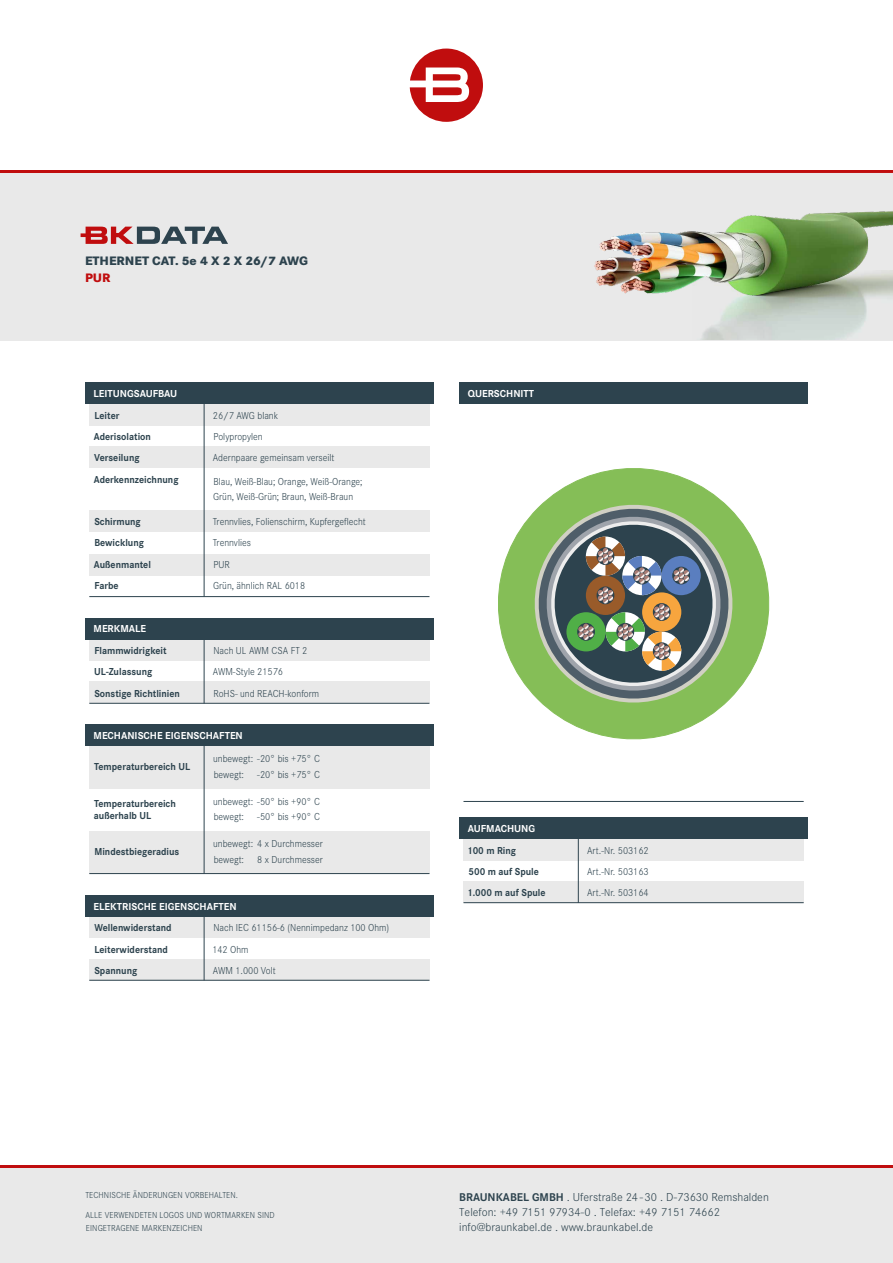
<style>
.page{position:relative;width:893px;height:1263px;background:#fff}
.page>*{position:absolute;margin:0;border:0;box-sizing:border-box;transform-origin:0 0}
.t1{font:800 12.75px "Corporate S";color:#2d434e}
.t2{font:800 12.75px "Corporate S";color:#c00d0e}
.t3{font:300 12px/15px "Corporate S";color:#2d434e}
.t4{font:300 10.5px/21.3px "Corporate S";color:#2d434e;scale:.94 1}
.t5{font:700 10.5px/21.3px "Corporate S";color:#2d434e;scale:.94 1}
.t6{font:700 10.5px "Corporate S";color:#fff}
.t7{font:300 9px/13.5px "Corporate S";letter-spacing:.01em;color:#2d434e;scale:.94 1}
.s1{font-weight:700;font-size:11.7px}
</style>
<div class="page">
<div style="left:89px;top:831px;width:340px;height:42px;background:#e9e9e9"></div>
<div style="left:0;top:170px;width:893px;height:170px;background:#e9e9e9"></div>
<hr style="left:0;top:170px;width:893px;height:2px;background:#c00d0e">
<img style="left:531px;top:172px;width:362px;height:168px">
<div style="left:0;top:1165px;width:893px;height:98px;background:#e9e9e9"></div>
<hr style="left:0;top:1165px;width:893px;height:2px;background:#c00d0e">
<div style="left:89px;top:446px;width:340px;height:22px;background:#e9e9e9"></div>
<div style="left:89px;top:510px;width:340px;height:21px;background:#e9e9e9"></div>
<div style="left:89px;top:554px;width:340px;height:21px;background:#e9e9e9"></div>
<div style="left:89px;top:404px;width:340px;height:21px;background:#e9e9e9"></div>
<hr style="left:204px;top:402px;width:1px;height:195px;background:#2d434e">
<hr style="left:89px;top:596px;width:340px;height:1px;background:#2d434e">
<div style="left:85px;top:383px;width:349px;height:21px;background:#2d434e"></div>
<hr style="left:463px;top:801px;width:341px;height:1px;background:#2d434e">
<div style="left:459px;top:383px;width:349px;height:21px;background:#2d434e"></div>
<div style="left:89px;top:682px;width:340px;height:21px;background:#e9e9e9"></div>
<div style="left:89px;top:639px;width:340px;height:21px;background:#e9e9e9"></div>
<hr style="left:204px;top:618px;width:1px;height:85px;background:#2d434e">
<hr style="left:89px;top:703px;width:340px;height:1px;background:#2d434e">
<div style="left:85px;top:618px;width:349px;height:21px;background:#2d434e"></div>
<div style="left:89px;top:746px;width:340px;height:42px;background:#e9e9e9"></div>
<hr style="left:204px;top:725px;width:1px;height:149px;background:#2d434e">
<hr style="left:89px;top:873px;width:340px;height:1px;background:#2d434e">
<div style="left:85px;top:725px;width:349px;height:21px;background:#2d434e"></div>
<div style="left:89px;top:959px;width:340px;height:21px;background:#e9e9e9"></div>
<div style="left:89px;top:917px;width:340px;height:21px;background:#e9e9e9"></div>
<hr style="left:204px;top:895px;width:1px;height:85px;background:#2d434e">
<hr style="left:89px;top:980px;width:340px;height:1px;background:#2d434e">
<div style="left:85px;top:895px;width:349px;height:22px;background:#2d434e"></div>
<svg style="left:81px;top:227px;width:147px;height:17px"></svg>
<svg style="left:410px;top:49px;width:73px;height:73px"></svg>
<div style="left:463px;top:882px;width:341px;height:21px;background:#e9e9e9"></div>
<div style="left:463px;top:839px;width:341px;height:21px;background:#e9e9e9"></div>
<hr style="left:578px;top:818px;width:1px;height:85px;background:#2d434e">
<hr style="left:463px;top:902px;width:341px;height:1px;background:#2d434e">
<div style="left:459px;top:818px;width:349px;height:21px;background:#2d434e"></div>
<svg style="left:498px;top:468px;width:271px;height:271px"></svg>
<svg style="left:525px;top:495px;width:217px;height:217px;fill:#85be57"></svg>
<svg style="left:529px;top:499px;width:209px;height:209px;background:#7c9373"></svg>
<p class="t1" style="left:85px;top:252px;width:225px">ETHERNET CAT. 5e 4 X 2 X 26/7 AWG</p>
<p class="t2" style="left:85px;top:269px;width:27px">PUR</p>
<p class="t6" style="left:94px;top:386px;width:85px">LEITUNGSAUFBAU</p>
<p class="t5" style="left:94px;top:404px;width:92px">Leiter<br>Aderisolation<br>Verseilung<br>Aderkennzeichnung</p>
<p class="t5" style="left:94px;top:511px;width:62px">Schirmung<br>Bewicklung<br>Außenmantel<br>Farbe</p>
<p class="t6" style="left:94px;top:621px;width:54px">MERKMALE</p>
<p class="t4" style="left:213px;top:404px;width:131px">26/7 AWG blank<br>Polypropylen<br>Adernpaare gemeinsam verseilt</p>
<p class="t4" style="left:213px;top:474px;width:160px;line-height:15.3px">Blau, Weiß-Blau; Orange, Weiß-Orange;<br>Grün, Weiß-Grün; Braun, Weiß-Braun</p>
<p class="t4" style="left:213px;top:511px;width:164px">Trennvlies, Folienschirm, Kupfergeflecht<br>Trennvlies<br>PUR<br>Grün, ähnlich RAL 6018</p>
<p class="t5" style="left:94px;top:640px;width:93px">Flammwidrigkeit<br>UL-Zulassung<br>Sonstige Richtlinien</p>
<p class="t4" style="left:213px;top:640px;width:115px">Nach UL AWM CSA FT 2<br>AWM-Style 21576<br>RoHS- und REACH-konform</p>
<p class="t6" style="left:94px;top:728px;width:151px">MECHANISCHE EIGENSCHAFTEN</p>
<p class="t5" style="left:94px;top:755px;width:104px">Temperaturbereich UL</p>
<p class="t5" style="left:94px;top:797px;width:89px;line-height:12px">Temperaturbereich außerhalb UL</p>
<p class="t4" style="left:213px;top:751px;width:115px;line-height:15.3px">unbewegt: -20° bis +75° C bewegt: -20° bis +75° C</p>
<p class="t4" style="left:213px;top:793px;width:115px;line-height:15.3px">unbewegt: -50° bis +90° C bewegt: -50° bis +90° C</p>
<p class="t5" style="left:94px;top:840px;width:92px">Mindestbiegeradius</p>
<p class="t4" style="left:213px;top:836px;width:118px;line-height:15.3px">unbewegt: 4 x Durchmesser bewegt: 8 x Durchmesser</p>
<p class="t6" style="left:94px;top:899px;width:145px">ELEKTRISCHE EIGENSCHAFTEN</p>
<p class="t5" style="left:94px;top:917px;width:84px">Wellenwiderstand<br>Leiterwiderstand<br>Spannung</p>
<p class="t4" style="left:212px;top:917px;width:190px">Nach IEC 61156-6 (Nennimpedanz 100 Ohm)<br>142 Ohm<br>AWM 1.000 Volt</p>
<p class="t6" style="left:468px;top:386px;width:68px">QUERSCHNITT</p>
<p class="t6" style="left:468px;top:821px;width:69px">AUFMACHUNG</p>
<p class="t5" style="left:467px;top:839px;width:85px">100 m Ring<br>500 m auf Spule<br>1.000 m auf Spule</p>
<p class="t4" style="left:587px;top:839px;width:67px;text-align:justify">Art.-Nr. 503162<br>Art.-Nr. 503163<br>Art.-Nr. 503164</p>
<p class="t7" style="left:85px;top:1188px;width:164px">TECHNISCHE ÄNDERUNGEN VORBEHALTEN.</p>
<p class="t7" style="left:86px;top:1208px;width:203px">ALLE VERWENDETEN LOGOS UND WORTMARKEN SIND<br>EINGETRAGENE MARKENZEICHEN</p>
<p class="t3" style="left:459px;top:1189px;width:311px"><span class="s1">BRAUNKABEL GMBH</span> . Uferstraße 24 - 30 . D-73630 Remshalden<br>Telefon: +49 7151 97934-0 . Telefax: +49 7151 74662 info@braunkabel.de . www.braunkabel.de</p>
</div>
